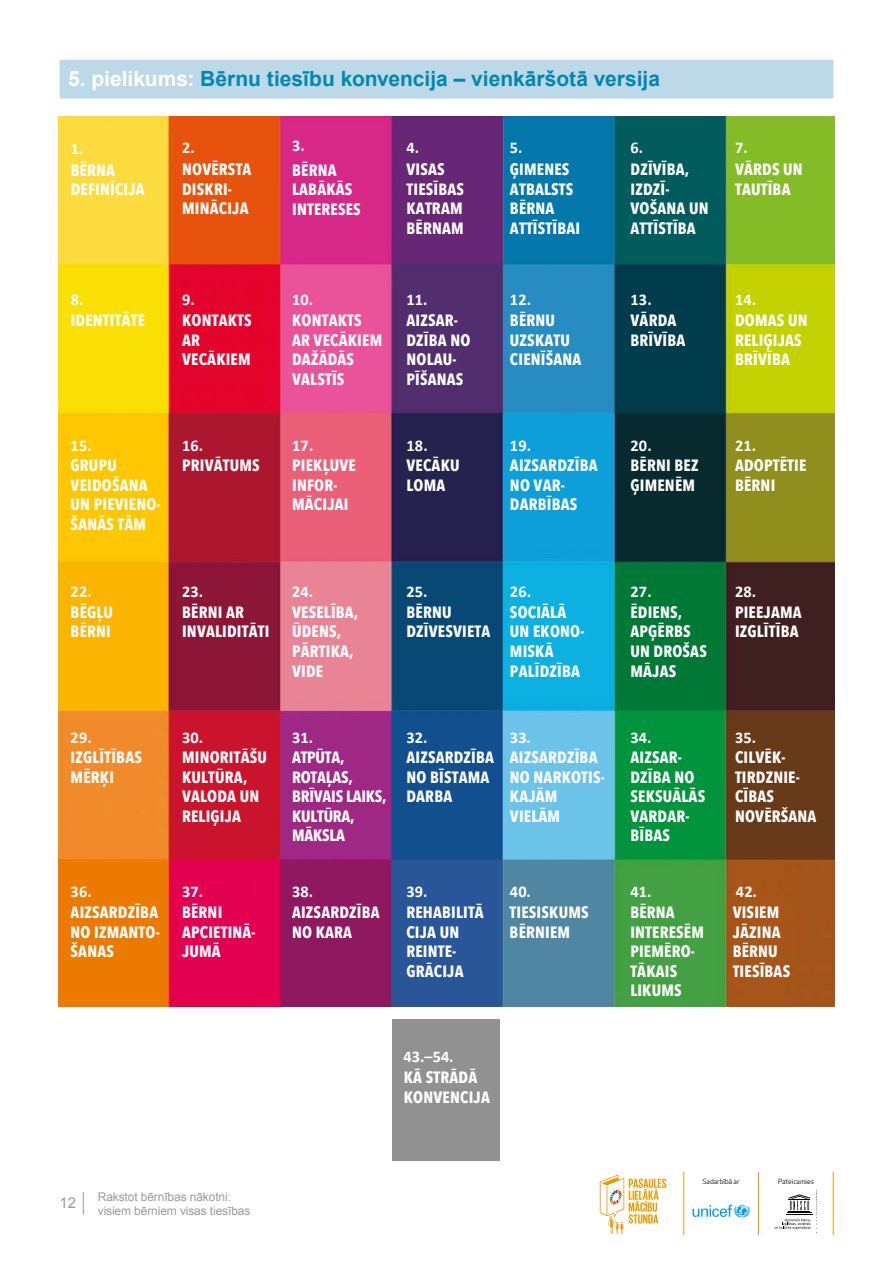
<style>
.page{position:relative;width:893px;height:1263px;background:#fff}
.page>*{position:absolute;margin:0;border:0;box-sizing:border-box;transform-origin:0 0}
.t1{font:700 21px "Arial";color:#0088b3}
.t2{font:700 16.35px/19.6px "Avenir Next Condensed";letter-spacing:.01em;color:#fff}
.t3{font:700 16.35px "Calibri";letter-spacing:.01em;color:#fff}
.t4{font:700 16.35px/19.6px "Avenir Next Condensed";letter-spacing:-.015em;color:#fff}
.t5{font:15px "Arial";color:#9c9c9d}
.t6{font:12px/14.4px "Arial";letter-spacing:-.01em;color:#9c9c9d}
.t7{font:7.05px "Apex New";color:#000}
.s1{color:#fff}
</style>
<div class="page">
<svg style="left:83px;top:1192px;width:1px;height:23px"></svg>
<svg style="left:600px;top:1174px;width:66px;height:60px"></svg>
<svg style="left:693px;top:1205px;width:57px;height:13px"></svg>
<hr style="left:684px;top:1172px;width:1px;height:63px;background:#e99c00">
<hr style="left:758px;top:1172px;width:1px;height:63px;background:#e99c00">
<hr style="left:833px;top:1172px;width:1px;height:63px;background:#e99c00">
<svg style="left:775px;top:1190px;width:42px;height:43px"></svg>
<div style="left:60px;top:60px;width:773px;height:39px;background:#bdd9e8;border-radius:2px"></div>
<div style="left:392px;top:1019px;width:107px;height:142px;background:#919191"></div>
<img style="left:58px;top:117px;width:777px;height:889px">
<p class="t1" style="left:68px;top:64px;width:593px"><span class="s1">5. pielikums:</span> Bērnu tiesību konvencija – vienkāršotā versija</p>
<p class="t3" style="left:71px;top:138px;width:14px">1.</p>
<p class="t2" style="left:71px;top:160px;width:76px">BĒRNA<br>DEFINĪCIJA</p>
<p class="t3" style="left:182px;top:138px;width:14px">2.</p>
<p class="t2" style="left:182px;top:160px;width:71px">NOVĒRSTA<br>DISKRI-<br>MINĀCIJA</p>
<p class="t3" style="left:292px;top:135px;width:14px">3.</p>
<p class="t2" style="left:292px;top:160px;width:70px">BĒRNA<br>LABĀKĀS<br>INTERESES</p>
<p class="t3" style="left:406px;top:138px;width:14px">4.</p>
<p class="t2" style="left:406px;top:160px;width:59px">VISAS<br>TIESĪBAS<br>KATRAM<br>BĒRNAM</p>
<p class="t3" style="left:510px;top:138px;width:14px">5.</p>
<p class="t2" style="left:510px;top:160px;width:72px">ĢIMENES<br>ATBALSTS<br>BĒRNA<br>ATTĪSTĪBAI</p>
<p class="t3" style="left:71px;top:290px;width:14px">8.</p>
<p class="t2" style="left:71px;top:310px;width:76px">IDENTITĀTE</p>
<p class="t3" style="left:182px;top:290px;width:14px">9.</p>
<p class="t2" style="left:182px;top:310px;width:71px">KONTAKTS<br>AR<br>VECĀKIEM</p>
<p class="t3" style="left:71px;top:435px;width:23px">15.</p>
<p class="t2" style="left:71px;top:455px;width:91px">GRUPU<br>VEIDOŠANA<br>UN PIEVIENO-<br>ŠANĀS TĀM</p>
<p class="t3" style="left:71px;top:581px;width:23px">22.</p>
<p class="t2" style="left:71px;top:602px;width:44px">BĒGĻU<br>BĒRNI</p>
<p class="t3" style="left:182px;top:435px;width:23px">16.</p>
<p class="t2" style="left:182px;top:455px;width:79px">PRIVĀTUMS</p>
<p class="t3" style="left:182px;top:581px;width:23px">23.</p>
<p class="t2" style="left:182px;top:602px;width:89px">BĒRNI AR<br>INVALIDITĀTI</p>
<p class="t3" style="left:71px;top:727px;width:23px">29.</p>
<p class="t2" style="left:71px;top:747px;width:73px">IZGLĪTĪBAS<br>MĒRĶI</p>
<p class="t3" style="left:182px;top:727px;width:23px">30.</p>
<p class="t2" style="left:182px;top:747px;width:86px">MINORITĀŠU<br>KULTŪRA,<br>VALODA UN<br>RELIĢIJA</p>
<p class="t3" style="left:71px;top:881px;width:23px">36.</p>
<p class="t2" style="left:71px;top:902px;width:91px;text-align:justify">AIZSARDZĪBA NO IZMANTO-ŠANAS</p>
<p class="t3" style="left:182px;top:881px;width:23px">37.</p>
<p class="t2" style="left:182px;top:902px;width:75px">BĒRNI<br>APCIETINĀ-<br>JUMĀ</p>
<p class="t3" style="left:292px;top:290px;width:23px">10.</p>
<p class="t2" style="left:292px;top:310px;width:92px">KONTAKTS<br>AR VECĀKIEM<br>DAŽĀDĀS<br>VALSTĪS</p>
<p class="t3" style="left:292px;top:435px;width:23px">17.</p>
<p class="t2" style="left:292px;top:455px;width:65px">PIEKĻUVE<br>INFOR-<br>MĀCIJAI</p>
<p class="t3" style="left:406px;top:290px;width:23px">11.</p>
<p class="t2" style="left:406px;top:310px;width:65px">AIZSAR-<br>DZĪBA NO<br>NOLAU-<br>PĪŠANAS</p>
<p class="t3" style="left:406px;top:435px;width:23px">18.</p>
<p class="t2" style="left:406px;top:455px;width:55px">VECĀKU<br>LOMA</p>
<p class="t3" style="left:510px;top:290px;width:23px">12.</p>
<p class="t2" style="left:510px;top:310px;width:73px">BĒRNU<br>UZSKATU<br>CIENĪŠANA</p>
<p class="t3" style="left:510px;top:435px;width:23px">19.</p>
<p class="t2" style="left:510px;top:455px;width:89px">AIZSARDZĪBA<br>NO VAR-<br>DARBĪBAS</p>
<p class="t3" style="left:292px;top:581px;width:23px">24.</p>
<p class="t2" style="left:292px;top:602px;width:68px">VESELĪBA,<br>ŪDENS,<br>PĀRTIKA,<br>VIDE</p>
<p class="t3" style="left:406px;top:581px;width:23px">25.</p>
<p class="t2" style="left:406px;top:602px;width:85px">BĒRNU<br>DZĪVESVIETA</p>
<p class="t3" style="left:510px;top:581px;width:23px">26.</p>
<p class="t2" style="left:510px;top:602px;width:76px">SOCIĀLĀ<br>UN EKONO-<br>MISKĀ<br>PALĪDZĪBA</p>
<p class="t3" style="left:292px;top:727px;width:23px">31.</p>
<p class="t4" style="left:292px;top:747px;width:96px">ATPŪTA,<br>ROTAĻAS,<br>BRĪVAIS LAIKS,<br>KULTŪRA,<br>MĀKSLA</p>
<p class="t3" style="left:292px;top:881px;width:23px">38.</p>
<p class="t2" style="left:292px;top:902px;width:89px">AIZSARDZĪBA<br>NO KARA</p>
<p class="t3" style="left:406px;top:727px;width:23px">32.</p>
<p class="t2" style="left:406px;top:747px;width:89px">AIZSARDZĪBA<br>NO BĪSTAMA<br>DARBA</p>
<p class="t3" style="left:510px;top:727px;width:23px">33.</p>
<p class="t2" style="left:510px;top:747px;width:96px">AIZSARDZĪBA<br>NO NARKOTIS-<br>KAJĀM<br>VIELĀM</p>
<p class="t3" style="left:406px;top:881px;width:23px">39.</p>
<p class="t2" style="left:406px;top:902px;width:79px">REHABILITĀ<br>CIJA UN<br>REINTE-<br>GRĀCIJA</p>
<p class="t3" style="left:510px;top:881px;width:23px">40.</p>
<p class="t2" style="left:510px;top:902px;width:81px">TIESISKUMS<br>BĒRNIEM</p>
<p class="t3" style="left:404px;top:1046px;width:52px">43.–54.</p>
<p class="t2" style="left:404px;top:1067px;width:88px">KĀ STRĀDĀ<br>KONVENCIJA</p>
<p class="t3" style="left:630px;top:138px;width:14px">6.</p>
<p class="t2" style="left:630px;top:160px;width:80px">DZĪVĪBA,<br>IZDZĪ-<br>VOŠANA UN<br>ATTĪSTĪBA</p>
<p class="t3" style="left:630px;top:290px;width:23px">13.</p>
<p class="t2" style="left:630px;top:310px;width:56px">VĀRDA<br>BRĪVĪBA</p>
<p class="t3" style="left:630px;top:435px;width:23px">20.</p>
<p class="t2" style="left:630px;top:455px;width:69px">BĒRNI BEZ<br>ĢIMENĒM</p>
<p class="t3" style="left:630px;top:581px;width:23px">27.</p>
<p class="t2" style="left:630px;top:602px;width:78px">ĒDIENS,<br>APĢĒRBS<br>UN DROŠAS<br>MĀJAS</p>
<p class="t3" style="left:630px;top:727px;width:23px">34.</p>
<p class="t2" style="left:630px;top:747px;width:76px">AIZSAR-<br>DZĪBA NO<br>SEKSUĀLĀS<br>VARDAR-<br>BĪBAS</p>
<p class="t3" style="left:630px;top:881px;width:23px">41.</p>
<p class="t2" style="left:630px;top:902px;width:75px">BĒRNA<br>INTERESĒM<br>PIEMĒRO-<br>TĀKAIS<br>LIKUMS</p>
<p class="t3" style="left:735px;top:138px;width:14px">7.</p>
<p class="t2" style="left:735px;top:160px;width:69px">VĀRDS UN<br>TAUTĪBA</p>
<p class="t3" style="left:735px;top:290px;width:23px">14.</p>
<p class="t2" style="left:735px;top:310px;width:74px">DOMAS UN<br>RELIĢIJAS<br>BRĪVĪBA</p>
<p class="t3" style="left:735px;top:435px;width:23px">21.</p>
<p class="t2" style="left:735px;top:455px;width:73px">ADOPTĒTIE<br>BĒRNI</p>
<p class="t3" style="left:735px;top:581px;width:23px">28.</p>
<p class="t2" style="left:735px;top:602px;width:68px">PIEEJAMA<br>IZGLĪTĪBA</p>
<p class="t3" style="left:735px;top:727px;width:23px">35.</p>
<p class="t2" style="left:735px;top:747px;width:83px">CILVĒK-<br>TIRDZNIE-<br>CĪBAS<br>NOVĒRŠANA</p>
<p class="t3" style="left:736px;top:881px;width:23px">42.</p>
<p class="t2" style="left:733px;top:902px;width:59px">VISIEM<br>JĀZINA<br>BĒRNU<br>TIESĪBAS</p>
<p class="t5" style="left:60px;top:1193px;width:18px">12</p>
<p class="t6" style="left:98px;top:1189px;width:154px">Rakstot bērnības nākotni: visiem bērniem visas tiesības</p>
<p class="t7" style="left:702px;top:1176px;width:39px">Sadarbībā ar</p>
<p class="t7" style="left:778px;top:1176px;width:37px">Pateicamies</p>
</div>
